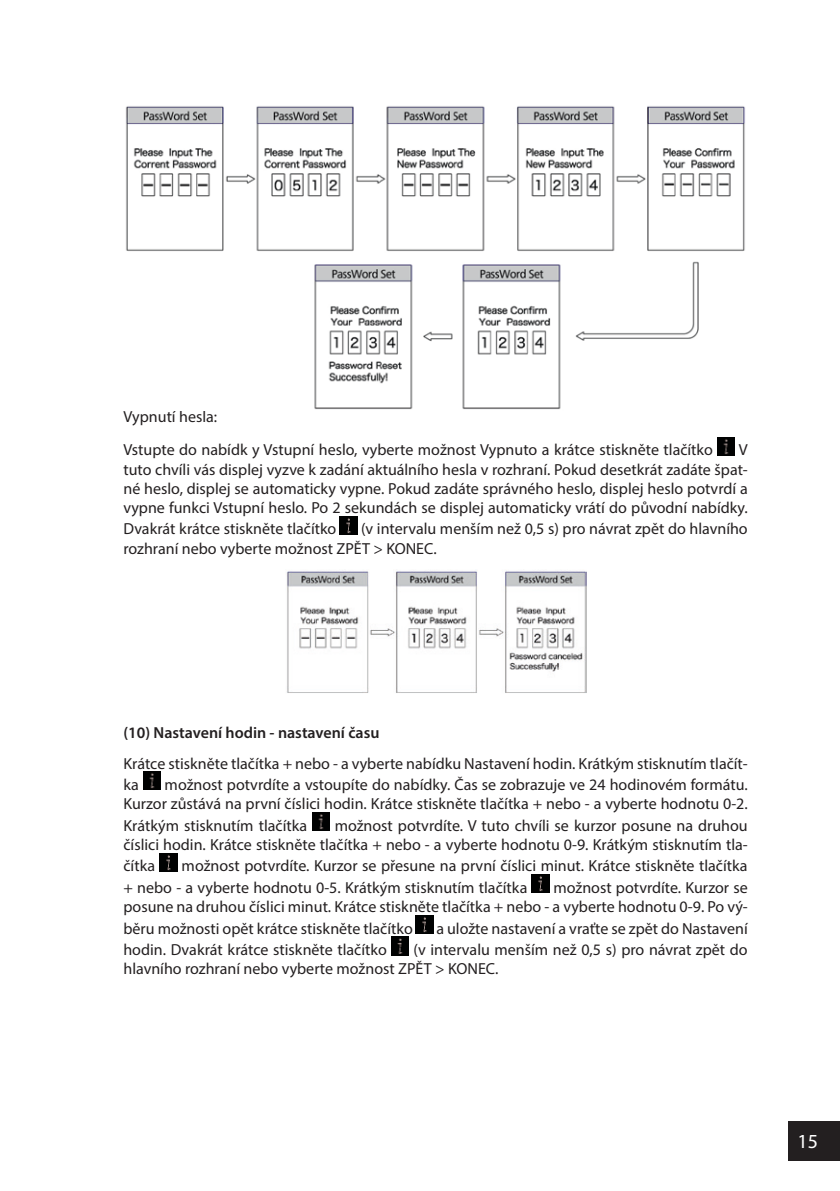
<style>
.page{position:relative;width:840px;height:1191px;background:#fff}
.page>*{position:absolute;margin:0;border:0;box-sizing:border-box;transform-origin:0 0}
.t1{font:20px "Myriad Pro";color:#fff}
.t2{font:16px/19.2px "Myriad Pro";color:#231f20}
.t3{font:600 16px "Myriad Pro";color:#231f20}
</style>
<div class="page">
<img style="left:717px;top:437px;width:17px;height:18px">
<img style="left:340px;top:516px;width:17px;height:18px">
<img style="left:143px;top:771px;width:17px;height:19px">
<img style="left:312px;top:812px;width:17px;height:18px">
<img style="left:160px;top:853px;width:17px;height:18px">
<img style="left:531px;top:874px;width:18px;height:19px">
<img style="left:415px;top:915px;width:18px;height:18px">
<img style="left:391px;top:936px;width:17px;height:19px">
<img style="left:125px;top:106px;width:620px;height:304px">
<img style="left:286px;top:570px;width:299px;height:123px">
<div style="left:788px;top:1121px;width:51px;height:40px;background:#231f20"></div>
<p class="t2" style="left:123px;top:400px;width:590px;line-height:32.8px">Vypnutí hesla:<br>Vstupte do nabídk y Vstupní heslo, vyberte možnost Vypnuto a krátce stiskněte tlačítko</p>
<p class="t2" style="left:123px;top:440px;width:625px;text-align:justify;text-indent:615px">V tuto chvíli vás displej vyzve k zadání aktuálního hesla v rozhraní. Pokud desetkrát zadáte špat&shy;né heslo, displej se automaticky vypne. Pokud zadáte správného heslo, displej heslo potvrdí a vypne funkci Vstupní heslo. Po 2 sekundách se displej automaticky vrátí do původní nabídky.</p>
<p class="t2" style="left:123px;top:519px;width:214px">Dvakrát krátce stiskněte tlačítko</p>
<p class="t2" style="left:123px;top:519px;width:625px;text-indent:237px">(v intervalu menším než 0,5 s) pro návrat zpět do hlavního rozhraní nebo vyberte možnost ZPĚT &gt; KONEC.</p>
<p class="t3" style="left:123px;top:722px;width:257px">(10) Nastavení hodin - nastavení času</p>
<p class="t2" style="left:123px;top:752px;width:625px;line-height:21.4px">Krátce stiskněte tlačítka + nebo - a vyberte nabídku Nastavení hodin. Krátkým stisknutím tlačít&shy;ka</p>
<p class="t2" style="left:123px;top:774px;width:625px;text-align:right">možnost potvrdíte a vstoupíte do nabídky. Čas se zobrazuje ve 24 hodinovém formátu.<br>Kurzor zůstává na první číslici hodin. Krátce stiskněte tlačítka + nebo - a vyberte hodnotu 0-2.</p>
<p class="t2" style="left:123px;top:815px;width:185px">Krátkým stisknutím tlačítka</p>
<p class="t2" style="left:123px;top:815px;width:625px;text-align:right">možnost potvrdíte. V tuto chvíli se kurzor posune na druhou<br>číslici hodin. Krátce stiskněte tlačítka + nebo - a vyberte hodnotu 0-9. Krátkým stisknutím tla-</p>
<p class="t2" style="left:123px;top:856px;width:33px">čítka</p>
<p class="t2" style="left:123px;top:855px;width:625px;line-height:21.4px;text-indent:58px">možnost potvrdíte. Kurzor se přesune na první číslici minut. Krátce stiskněte tlačítka + nebo - a vyberte hodnotu 0-5. Krátkým stisknutím tlačítka</p>
<p class="t2" style="left:123px;top:877px;width:625px;text-align:right">možnost potvrdíte. Kurzor se<br>posune na druhou číslici minut. Krátce stiskněte tlačítka + nebo - a vyberte hodnotu 0-9. Po vý-</p>
<p class="t2" style="left:123px;top:918px;width:291px">běru možnosti opět krátce stiskněte tlačítko</p>
<p class="t2" style="left:436px;top:918px;width:313px">a uložte nastavení a vraťte se zpět do Nastavení</p>
<p class="t2" style="left:123px;top:940px;width:265px">hodin. Dvakrát krátce stiskněte tlačítko</p>
<p class="t2" style="left:123px;top:940px;width:625px;text-indent:290px">(v intervalu menším než 0,5 s) pro návrat zpět do hlavního rozhraní nebo vyberte možnost ZPĚT &gt; KONEC.</p>
<p class="t1" style="left:797px;top:1128px;width:22px">15</p>
</div>
